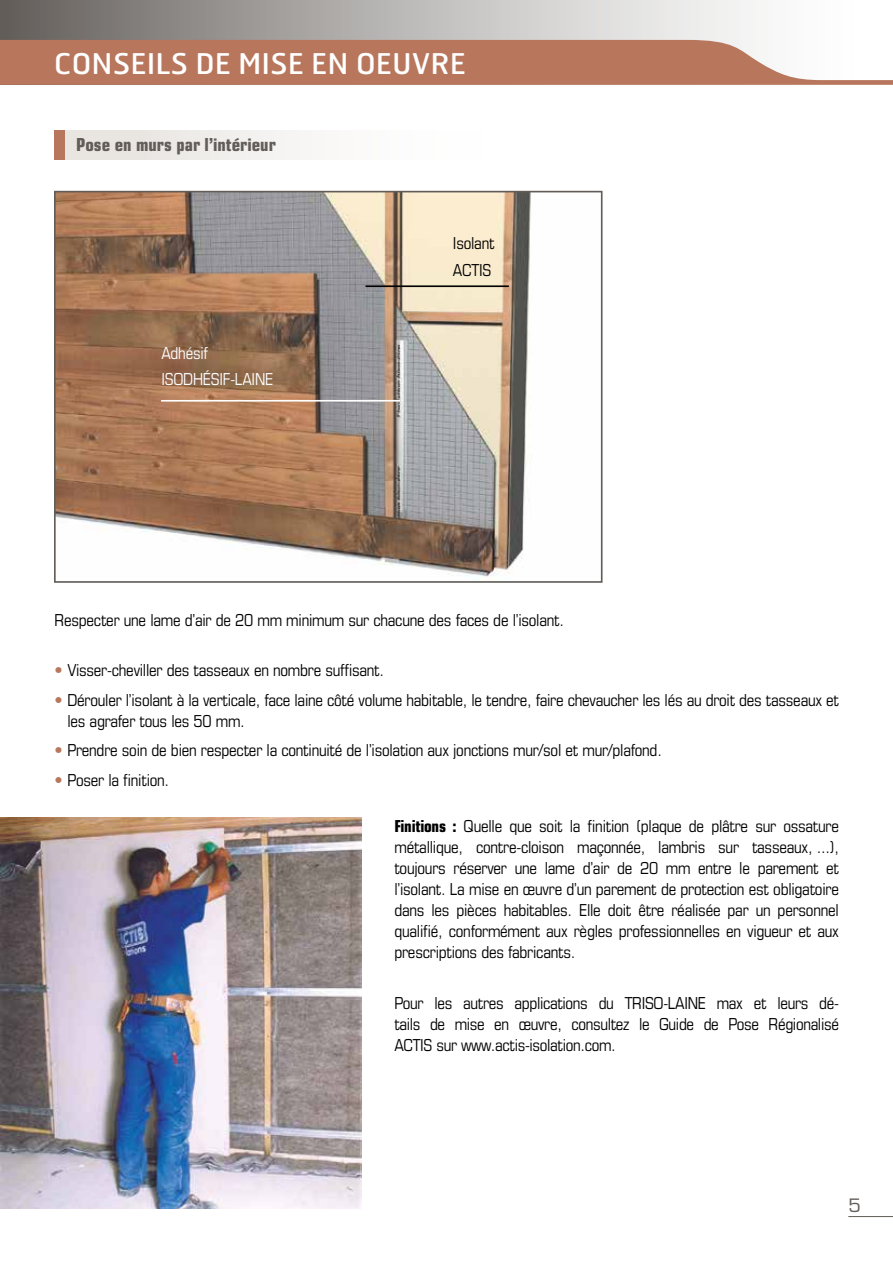
<style>
.page{position:relative;width:893px;height:1263px;background:#fff}
.page>*{position:absolute;margin:0;border:0;box-sizing:border-box;transform-origin:0 0}
.t1{font:28.5px "Hermes";letter-spacing:.02em;color:#fff}
.t2{font:19.5px "Eurostile Con Hea";color:#625d59}
.t3{font:18px "Eurostile";color:#625d59}
.t4{font:condensed 16.5px/21px "Eurostile";letter-spacing:-.015em;color:#000}
.t5{font:condensed 16.5px/26.4px "Eurostile";letter-spacing:-.015em;color:#fff}
.s1{color:#b8775d}
.s2{font-weight:700}
</style>
<div class="page">
<div style="left:0;top:0;width:893px;height:85px;background:linear-gradient(to right,#6c6763,#fff)"></div>
<svg style="left:0;top:40px;width:893px;height:45px;background:#c18972"></svg>
<hr style="left:848px;top:1216px;width:45px;height:1px;background:#625d59">
<div style="left:54px;top:131px;width:529px;height:29px;background:linear-gradient(to right,#e7e3de,#fff)"></div>
<div style="left:54px;top:131px;width:10px;height:29px;background:#b8775d"></div>
<img style="left:57px;top:194px;width:474px;height:386px">
<div style="left:54px;top:191px;width:548px;height:392px;border:2px solid #625d59"></div>
<hr style="left:161px;top:400px;width:239px;height:2px;background:#fff">
<hr style="left:365px;top:285px;width:144px;height:2px;background:#000">
<img style="left:1px;top:817px;width:361px;height:392px">
<img style="left:0;top:817px;width:1px;height:392px">
<h1 class="t1" style="left:54px;top:45px;width:413px">CONSEILS DE MISE EN OEUVRE</h1>
<p class="t2" style="left:76px;top:134px;width:201px">Pose en murs par l’intérieur</p>
<p class="t5" style="left:161px;top:340px;width:48px">Adhésif<br>Isodhésif</p>
<p class="t5" style="left:230px;top:366px;width:21px">-Laine</p>
<p class="t4" style="left:453px;top:230px;width:43px;line-height:26.4px">Isolant<br>ACTIS</p>
<p class="t4" style="left:55px;top:609px;width:511px">Respecter une lame d’air de 20 mm minimum sur chacune des faces de l’isolant.</p>
<p class="t4" style="left:55px;top:660px;width:331px"><span class="s1">•</span> Visser-cheviller des tasseaux en nombre suffisant.</p>
<p class="t4" style="left:67px;top:689px;width:773px;text-indent:-13px"><span class="s1">•</span> Dérouler l’isolant à la verticale, face laine côté volume habitable, le tendre, faire chevaucher les lés au droit des tasseaux et les agrafer tous les 50 mm.</p>
<p class="t4" style="left:55px;top:740px;width:609px"><span class="s1">•</span> Prendre soin de bien respecter la continuité de l’isolation aux jonctions mur/sol et mur/plafond.</p>
<p class="t4" style="left:55px;top:769px;width:116px"><span class="s1">•</span> Poser la finition.</p>
<p class="t4" style="left:394px;top:815px;width:446px;text-align:justify"><span class="s2">Finitions :</span> Quelle que soit la finition (plaque de plâtre sur ossature métallique, contre-cloison maçonnée, lambris sur tasseaux, ...), toujours réserver une lame d’air de 20 mm entre le parement et l’isolant. La mise en œuvre d’un parement de protection est obligatoire dans les pièces habitables. Elle doit être réalisée par un personnel qualifié, conformément aux règles professionnelles en vigueur et aux prescriptions des fabricants.</p>
<p class="t4" style="left:394px;top:992px;width:446px;text-align:justify">Pour les autres applications du TRISO-LAINE max et leurs dé&shy;tails de mise en œuvre, consultez le Guide de Pose Régionalisé ACTIS sur www.actis-isolation.com.</p>
<p class="t3" style="left:848px;top:1194px;width:14px">5</p>
</div>
